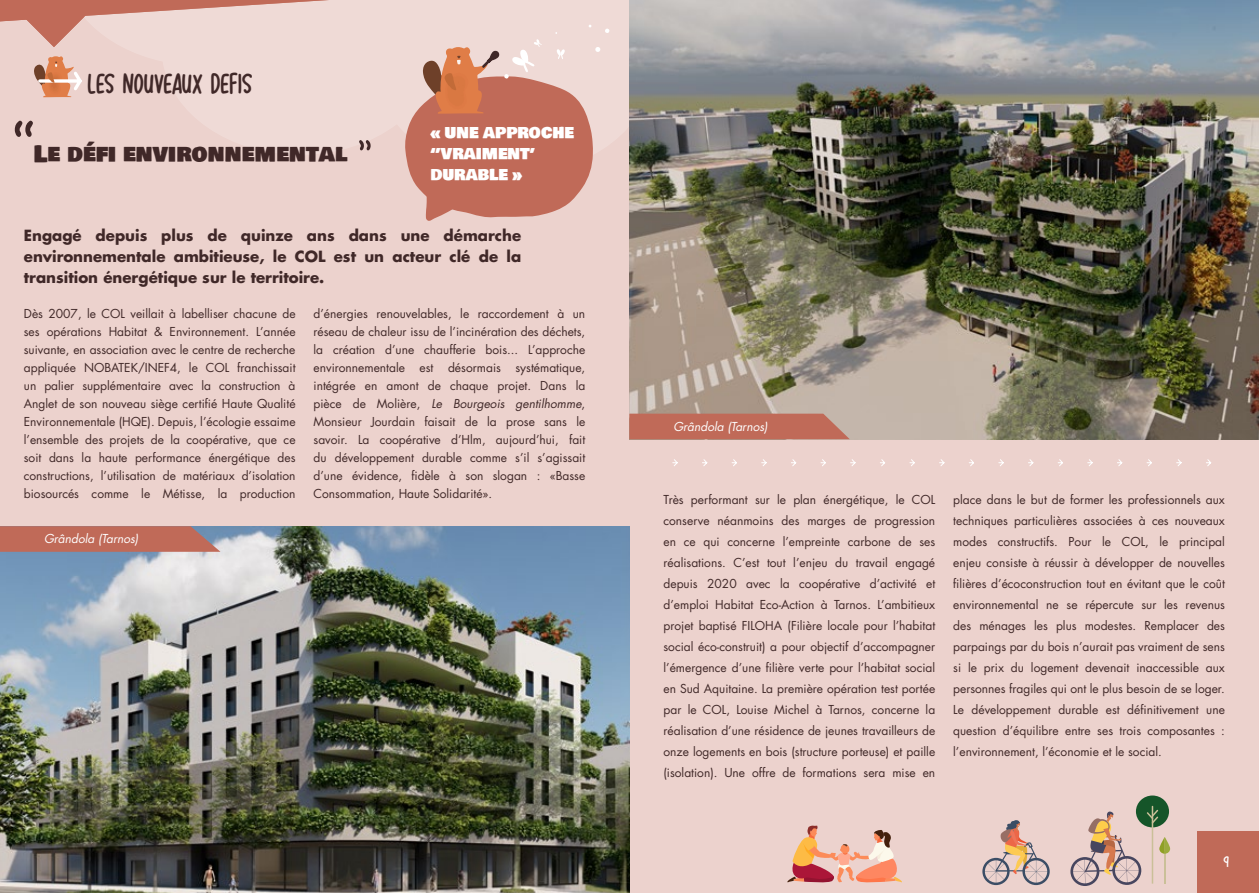
<style>
.page{position:relative;width:1259px;height:893px;background:#ecd2cd}
.page>*{position:absolute;margin:0;border:0;box-sizing:border-box;transform-origin:0 0}
.t1{font:22.5px "Bowlby One SC";color:#402828}
.t2{font:22.5px "Lovehearts XYZ";color:#402828}
.t3{font:700 15px/21px "Futura LT";color:#402828;text-align:justify}
.t4{font:15px/21px "Bowlby One SC";color:#fff}
.t5{font:12px/21px "Futura LT";color:#402828;text-align:justify}
.t6{font:italic 12px "Futura LT";color:#fff}
.t7{font:12px "Lovehearts XYZ";color:#fff}
.s1{font-style:italic}
</style>
<div class="page">
<img style="left:0;top:526px;width:629px;height:367px">
<svg style="left:0;top:526px;width:220px;height:26px;background:#ba6d5f"></svg>
<div style="left:1136px;top:795px;width:33px;height:32px;background:#155529;border-radius:50%"></div>
<svg style="left:1070px;top:806px;width:100px;height:80px"></svg>
<svg style="left:982px;top:820px;width:67px;height:65px"></svg>
<img style="left:629px;top:0;width:630px;height:439px">
<svg style="left:672px;top:459px;width:539px;height:7px"></svg>
<svg style="left:0;top:0;width:609px;height:221px"></svg>
<svg style="left:787px;top:825px;width:115px;height:58px"></svg>
<div style="left:629px;top:414px;width:221px;height:25px;background:#c06a58"></div>
<div style="left:1197px;top:832px;width:62px;height:61px;background:#c06a58"></div>
<h1 class="t2" style="left:88px;top:71px;width:167px">LES NOUVEAUx DEFIS</h1>
<h1 class="t1" style="left:34px;top:137px;width:315px">Le défi environnemental</h1>
<p class="t4" style="left:430px;top:122px;width:145px">« UNE APPROCHE ‘’VRAIMENT’<br>DURABLE »</p>
<p class="t3" style="left:24px;top:224px;width:499px">Engagé depuis plus de quinze ans dans une démarche environnementale ambitieuse, le COL est un acteur clé de la transition énergétique sur le territoire.</p>
<p class="t5" style="left:24px;top:305px;width:273px;line-height:18px">Dès 2007, le COL veillait à labelliser chacune de ses opérations Habitat &amp; Environnement. L’année suivante, en association avec le centre de recherche appliquée NOBATEK/INEF4, le COL franchissait un palier supplémentaire avec la construction à Anglet de son nouveau siège certifié Haute Qualité Environnementale (HQE). Depuis, l’écologie essaime l’ensemble des projets de la coopérative, que ce soit dans la haute performance énergétique des constructions, l’utilisation de matériaux d’isolation biosourcés comme le Métisse, la production</p>
<p class="t5" style="left:313px;top:305px;width:273px;line-height:18px">d’énergies renouvelables, le raccordement à un réseau de chaleur issu de l’incinération des déchets, la création d’une chaufferie bois... L’approche environnementale est désormais systématique, intégrée en amont de chaque projet. Dans la pièce de Molière, <span class="s1">Le Bourgeois gentilhomme</span>, Monsieur Jourdain faisait de la prose sans le savoir. La coopérative d’Hlm, aujourd’hui, fait du développement durable comme s’il s’agissait d’une évidence, fidèle à son slogan : «Basse Consommation, Haute Solidarité».</p>
<p class="t6" style="left:44px;top:531px;width:96px">Grândola (Tarnos)</p>
<p class="t6" style="left:673px;top:419px;width:96px">Grândola (Tarnos)</p>
<p class="t5" style="left:663px;top:489px;width:273px">Très performant sur le plan énergétique, le COL conserve néanmoins des marges de progression en ce qui concerne l’empreinte carbone de ses réalisations. C’est tout l’enjeu du travail engagé depuis 2020 avec la coopérative d’activité et d’emploi Habitat Eco-Action à Tarnos. L’ambitieux projet baptisé FILOHA (Filière locale pour l’habitat social éco-construit) a pour objectif d’accompagner l’émergence d’une filière verte pour l’habitat social en Sud Aquitaine. La première opération test portée par le COL, Louise Michel à Tarnos, concerne la réalisation d’une résidence de jeunes travailleurs de onze logements en bois (structure porteuse) et paille (isolation). Une offre de formations sera mise en</p>
<p class="t5" style="left:953px;top:489px;width:273px">place dans le but de former les professionnels aux techniques particulières associées à ces nouveaux modes constructifs. Pour le COL, le principal enjeu consiste à réussir à développer de nouvelles filières d’écoconstruction tout en évitant que le coût environnemental ne se répercute sur les revenus des ménages les plus modestes. Remplacer des parpaings par du bois n’aurait pas vraiment de sens si le prix du logement devenait inaccessible aux personnes fragiles qui ont le plus besoin de se loger.<br>Le développement durable est définitivement une question d’équilibre entre ses trois composantes : l’environnement, l’économie et le social.</p>
<p class="t7" style="left:1223px;top:855px;width:7px">9</p>
</div>
